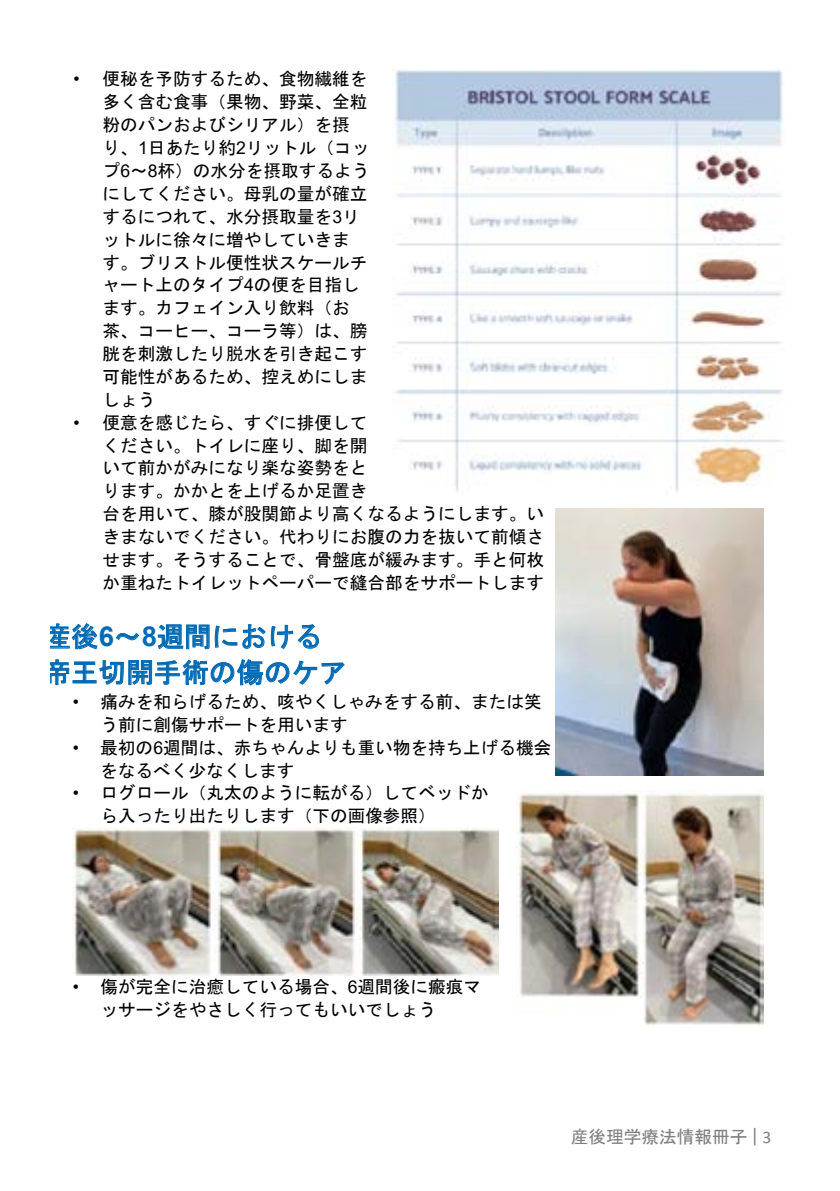
<style>
.page{position:relative;width:840px;height:1191px;background:#fff}
.page>*{position:absolute;margin:0;border:0;box-sizing:border-box;transform-origin:0 0}
.t1{font:27.6px/35.8px "MS Gothic";color:#006ab5}
.t2{font:17.6px/22.8px "MS Gothic";color:#000}
.t3{font:17.6px "MS UI Gothic";color:#808080}
.s1{font-family:"Arial"}
.s2{font-family:"Arial";font-weight:700}
.s3{font-family:"Calibri"}
</style>
<div class="page">
<img style="left:73px;top:827px;width:425px;height:148px">
<img style="left:555px;top:509px;width:207px;height:266px">
<img style="left:516px;top:791px;width:246px;height:234px">
<img style="left:392px;top:70px;width:391px;height:422px">
<p class="t2" style="left:102px;top:68px;width:268px;text-indent:-29px"><span class="s1">•</span> 便秘を予防するため、食物繊維を多く含む食事（果物、野菜、全粒粉のパンおよびシリアル）を摂り、<span class="s1">1</span>日あたり約<span class="s1">2</span>リットル（コップ<span class="s1">6</span>～<span class="s1">8</span>杯）の水分を摂取するようにしてください。母乳の量が確立するにつれて、水分摂取量を<span class="s1">3</span>リットルに徐々に増やしていきます。ブリストル便性状スケールチャート上のタイプ<span class="s1">4</span>の便を目指します。カフェイン入り飲料（お茶、コーヒー、コーラ等）は、膀胱を刺激したり脱水を引き起こす可能性があるため、控えめにしましょう</p>
<p class="t2" style="left:102px;top:411px;width:442px;text-indent:-29px"><span class="s1">•</span> 便意を感じたら、すぐに排便して<br>ください。トイレに座り、脚を開<br>いて前かがみになり楽な姿勢をと<br>ります。かかとを上げるか足置き<br>台を用いて、膝が股関節より高くなるようにします。いきまないでください。代わりにお腹の力を抜いて前傾させます。そうすることで、骨盤底が緩みます。手と何枚か重ねたトイレットペーパーで縫合部をサポートします</p>
<h1 class="t1" style="left:43px;top:618px;width:304px">産後<span class="s2">6</span>～<span class="s2">8</span>週間における帝王切開手術の傷のケア</h1>
<p class="t2" style="left:100px;top:690px;width:443px;text-indent:-28px"><span class="s1">•</span> 痛みを和らげるため、咳やくしゃみをする前、または笑う前に創傷サポートを用います</p>
<p class="t2" style="left:100px;top:736px;width:452px;text-indent:-27px"><span class="s1">•</span> 最初の<span class="s1">6</span>週間は、赤ちゃんよりも重い物を持ち上げる機会をなるべく少なくします</p>
<p class="t2" style="left:100px;top:781px;width:390px;text-indent:-28px"><span class="s1">•</span> ログロール（丸太のように転がる）してベッドから入ったり出たりします（下の画像参照）</p>
<p class="t2" style="left:100px;top:975px;width:382px;text-indent:-28px"><span class="s1">•</span> 傷が完全に治癒している場合、<span class="s1">6</span>週間後に瘢痕マッサージをやさしく行ってもいいでしょう</p>
<p class="t3" style="left:570px;top:1127px;width:202px">産後理学療法情報冊子 | <span class="s3">3</span></p>
</div>
